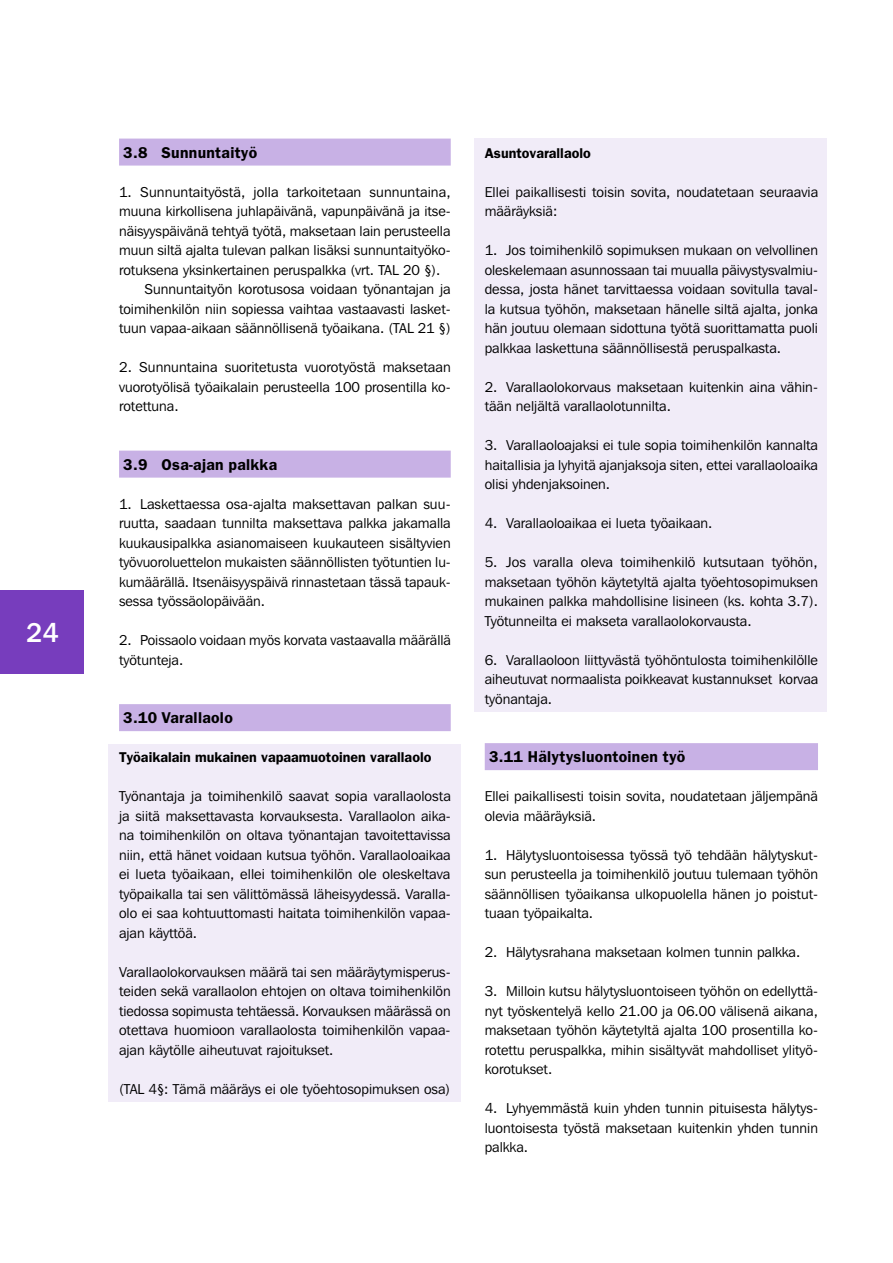
<style>
.page{position:relative;width:893px;height:1263px;background:#fff}
.page>*{position:absolute;margin:0;border:0;box-sizing:border-box;transform-origin:0 0}
.t1{font:500 27px "Franklin Gothic IT Cby BT";color:#fff}
.t2{font:600 15.75px "Franklin Gothic";letter-spacing:.02em;color:#000}
.t3{font:14.25px/19.5px "Franklin Gothic IT Cby BT";color:#000;text-align:justify}
.t4{font:600 14.25px "Franklin Gothic";color:#000}
</style>
<div class="page">
<div style="left:0;top:590px;width:84px;height:83px;background:#773dbd"></div>
<div style="left:474px;top:138px;width:353px;height:574px;background:#f1ecf8"></div>
<div style="left:108px;top:744px;width:353px;height:357px;background:#f1ecf8"></div>
<div style="left:119px;top:139px;width:332px;height:27px;background:#c8b1e5"></div>
<div style="left:119px;top:451px;width:332px;height:27px;background:#c8b1e5"></div>
<div style="left:119px;top:704px;width:332px;height:27px;background:#c8b1e5"></div>
<div style="left:485px;top:743px;width:333px;height:27px;background:#c8b1e5"></div>
<h1 class="t1" style="left:26px;top:616px;width:34px">24</h1>
<p class="t2" style="left:123px;top:143px;width:136px">3.8 Sunnuntaityö</p>
<p class="t3" style="left:119px;top:182px;width:333px">1. Sunnuntaityöstä, jolla tarkoitetaan sunnuntaina,</p>
<p class="t3" style="left:119px;top:201px;width:333px">muuna kirkollisena juhlapäivänä, vapunpäivänä ja itse-</p>
<p class="t3" style="left:119px;top:221px;width:333px">näisyyspäivänä tehtyä työtä, maksetaan lain perusteella</p>
<p class="t3" style="left:119px;top:240px;width:333px">muun siltä ajalta tulevan palkan lisäksi sunnuntaityöko-</p>
<p class="t3" style="left:119px;top:260px;width:323px">rotuksena yksinkertainen peruspalkka (vrt. TAL 20 §).</p>
<p class="t3" style="left:145px;top:279px;width:308px">Sunnuntaityön korotusosa voidaan työnantajan ja</p>
<p class="t3" style="left:119px;top:299px;width:333px">toimihenkilön niin sopiessa vaihtaa vastaavasti lasket-</p>
<p class="t3" style="left:119px;top:318px;width:333px">tuun vapaa-aikaan säännöllisenä työaikana. (TAL 21 §)</p>
<p class="t3" style="left:119px;top:357px;width:333px">2. Sunnuntaina suoritetusta vuorotyöstä maksetaan vuorotyölisä työaikalain perusteella 100 prosentilla ko&shy;rotettuna.</p>
<p class="t2" style="left:123px;top:455px;width:155px">3.9 Osa-ajan palkka</p>
<p class="t3" style="left:119px;top:494px;width:333px">1. Laskettaessa osa-ajalta maksettavan palkan suu&shy;ruutta, saadaan tunnilta maksettava palkka jakamalla kuukausipalkka asianomaiseen kuukauteen sisältyvien työvuoroluettelon mukaisten säännöllisten työtuntien lu&shy;kumäärällä. Itsenäisyyspäivä rinnastetaan tässä tapauk&shy;sessa työssäolopäivään.</p>
<p class="t3" style="left:119px;top:630px;width:333px">2. Poissaolo voidaan myös korvata vastaavalla määrällä työtunteja.</p>
<p class="t2" style="left:123px;top:708px;width:111px">3.10 Varallaolo</p>
<p class="t4" style="left:119px;top:749px;width:314px">Työaikalain mukainen vapaamuotoinen varallaolo</p>
<p class="t3" style="left:119px;top:786px;width:333px">Työnantaja ja toimihenkilö saavat sopia varallaolosta ja siitä maksettavasta korvauksesta. Varallaolon aika&shy;na toimihenkilön on oltava työnantajan tavoitettavissa niin, että hänet voidaan kutsua työhön. Varallaoloaikaa ei lueta työaikaan, ellei toimihenkilön ole oleskeltava työpaikalla tai sen välittömässä läheisyydessä. Varalla&shy;olo ei saa kohtuuttomasti haitata toimihenkilön vapaa&shy;ajan käyttöä.</p>
<p class="t3" style="left:119px;top:962px;width:333px">Varallaolokorvauksen määrä tai sen määräytymisperus&shy;teiden sekä varallaolon ehtojen on oltava toimihenkilön tiedossa sopimusta tehtäessä. Korvauksen määrässä on otettava huomioon varallaolosta toimihenkilön vapaa&shy;ajan käytölle aiheutuvat rajoitukset.</p>
<p class="t3" style="left:119px;top:1079px;width:333px">(TAL 4§: Tämä määräys ei ole työehtosopimuksen osa)</p>
<p class="t4" style="left:485px;top:144px;width:108px">Asuntovarallaolo</p>
<p class="t3" style="left:485px;top:182px;width:335px">Ellei paikallisesti toisin sovita, noudatetaan seuraavia määräyksiä:</p>
<p class="t3" style="left:485px;top:240px;width:335px">1. Jos toimihenkilö sopimuksen mukaan on velvollinen oleskelemaan asunnossaan tai muualla päivystysvalmiu&shy;dessa, josta hänet tarvittaessa voidaan sovitulla taval&shy;la kutsua työhön, maksetaan hänelle siltä ajalta, jonka hän joutuu olemaan sidottuna työtä suorittamatta puoli palkkaa laskettuna säännöllisestä peruspalkasta.</p>
<p class="t3" style="left:485px;top:377px;width:335px">2. Varallaolokorvaus maksetaan kuitenkin aina vähin&shy;tään neljältä varallaolotunnilta.</p>
<p class="t3" style="left:485px;top:435px;width:335px">3. Varallaoloajaksi ei tule sopia toimihenkilön kannalta haitallisia ja lyhyitä ajanjaksoja siten, ettei varallaoloaika olisi yhdenjaksoinen.</p>
<p class="t3" style="left:485px;top:513px;width:229px">4. Varallaoloaikaa ei lueta työaikaan.</p>
<p class="t3" style="left:485px;top:552px;width:335px">5. Jos varalla oleva toimihenkilö kutsutaan työhön, maksetaan työhön käytetyltä ajalta työehtosopimuksen mukainen palkka mahdollisine lisineen (ks. kohta 3.7).<br>Työtunneilta ei makseta varallaolokorvausta.</p>
<p class="t3" style="left:485px;top:650px;width:335px">6. Varallaoloon liittyvästä työhöntulosta toimihenkilölle aiheutuvat normaalista poikkeavat kustannukset korvaa työnantaja.</p>
<p class="t2" style="left:489px;top:747px;width:198px">3.11 Hälytysluontoinen työ</p>
<p class="t3" style="left:485px;top:786px;width:335px">Ellei paikallisesti toisin sovita, noudatetaan jäljempänä olevia määräyksiä.</p>
<p class="t3" style="left:485px;top:845px;width:335px">1. Hälytysluontoisessa työssä työ tehdään hälytyskut&shy;sun perusteella ja toimihenkilö joutuu tulemaan työhön säännöllisen työaikansa ulkopuolella hänen jo poistut&shy;tuaan työpaikalta.</p>
<p class="t3" style="left:485px;top:942px;width:317px">2. Hälytysrahana maksetaan kolmen tunnin palkka.</p>
<p class="t3" style="left:485px;top:981px;width:335px">3. Milloin kutsu hälytysluontoiseen työhön on edellyttä&shy;nyt työskentelyä kello 21.00 ja 06.00 välisenä aikana, maksetaan työhön käytetyltä ajalta 100 prosentilla ko&shy;rotettu peruspalkka, mihin sisältyvät mahdolliset ylityö&shy;korotukset.</p>
<p class="t3" style="left:485px;top:1098px;width:335px">4. Lyhyemmästä kuin yhden tunnin pituisesta hälytys&shy;luontoisesta työstä maksetaan kuitenkin yhden tunnin palkka.</p>
</div>
